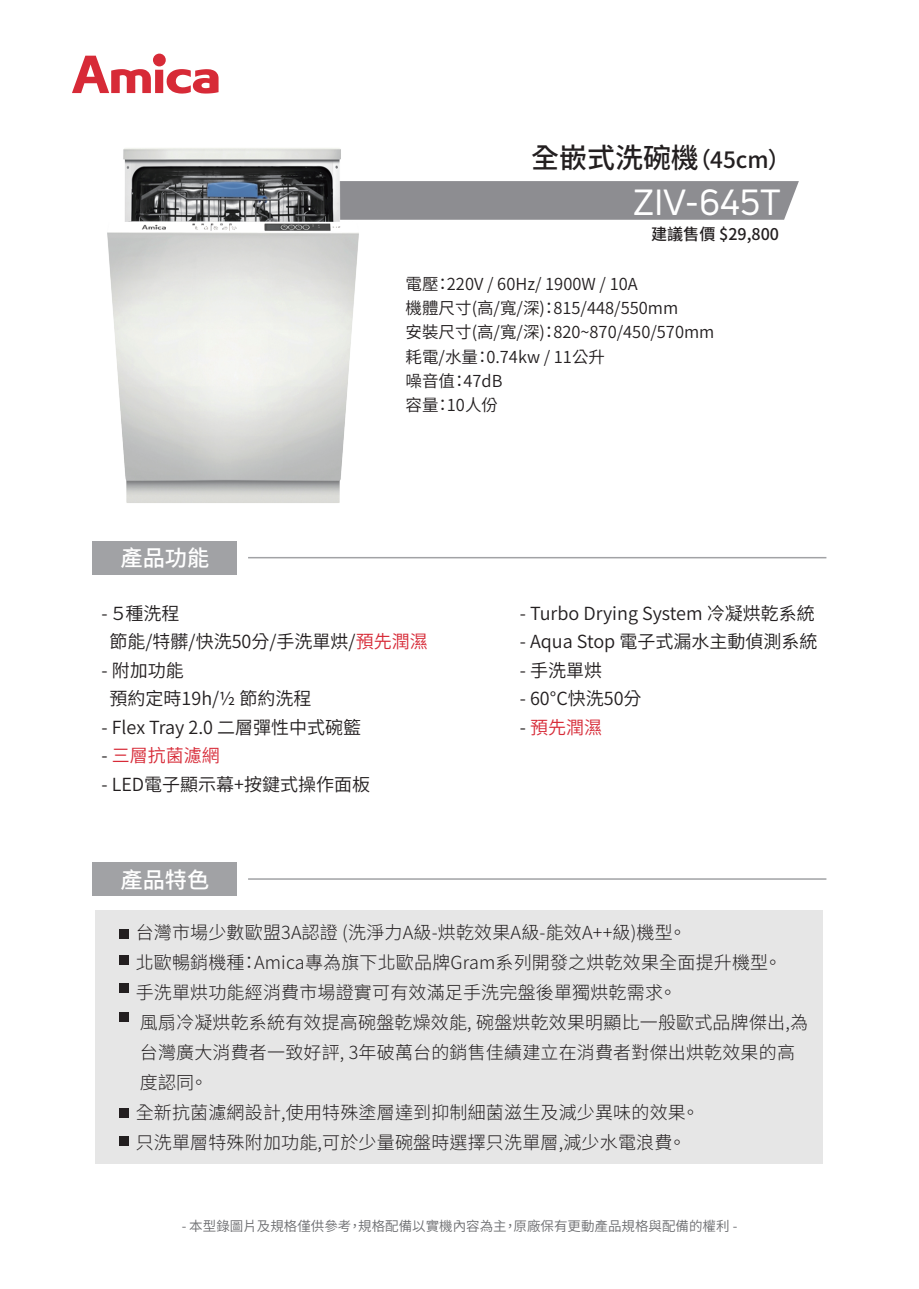
<style>
.page{position:relative;width:919px;height:1289px;background:#fff}
.page>*{position:absolute;margin:0;border:0;box-sizing:border-box;transform-origin:0 0}
.t1{font:35.55px "Uni Neue";color:#fff}
.t2{font:500 27.9px "Noto Sans CJ Ktc";color:#231f20}
.t3{font:500 22.2px "Noto Sans CJ Ktc";color:#fff}
.t4{font:300 18px/30px "Noto Sans CJ Ktc";letter-spacing:.01em;color:#231f20}
.t5{font:600 18px/28.5px "Noto Sans CJ Ktc";color:#231f20}
.t6{font:600 18px "Noto Sans CJ Ktc";color:#d72a37}
.t7{font:600 16.5px/24px "Noto Sans CJ Ktc";color:#231f20}
.t8{font:500 16.05px "Noto Sans CJ Ktc";color:#231f20}
.t9{font:600 13.5px "Noto Sans CJ Ktc";color:#6c6d70}
.s1{font-size:22.5px}
.s2{color:#d72a37}
.s3{color:#231f20}
</style>
<div class="page">
<div style="left:372px;top:181px;width:426px;height:39px;background:#8d8d91"></div>
<div style="left:96px;top:910px;width:727px;height:254px;background:#e6e6e6"></div>
<div style="left:92px;top:540px;width:145px;height:34px;background:#a1a2a5"></div>
<hr style="left:248px;top:557px;width:578px;height:1px;background:#a1a2a5">
<div style="left:92px;top:862px;width:145px;height:34px;background:#a1a2a5"></div>
<hr style="left:248px;top:878px;width:578px;height:1px;background:#a1a2a5">
<div style="left:119px;top:928px;width:10px;height:10px;background:#231f20"></div>
<div style="left:119px;top:954px;width:10px;height:10px;background:#231f20"></div>
<div style="left:119px;top:983px;width:10px;height:10px;background:#231f20"></div>
<div style="left:119px;top:1012px;width:10px;height:10px;background:#231f20"></div>
<div style="left:119px;top:1107px;width:10px;height:10px;background:#231f20"></div>
<div style="left:119px;top:1135px;width:10px;height:10px;background:#231f20"></div>
<svg style="left:153px;top:54px;width:13px;height:12px"></svg>
<svg style="left:72px;top:56px;width:146px;height:38px"></svg>
<img style="left:107px;top:148px;width:265px;height:355px">
<h2 class="t2" style="left:531px;top:142px;width:261px">全嵌式洗碗機<span class="s1">（45cm）</span></h2>
<h1 class="t1" style="left:633px;top:180px;width:149px">ZIV-645T</h1>
<p class="t8" style="left:651px;top:225px;width:130px">建議售價 $29,800</p>
<p class="t3" style="left:120px;top:545px;width:90px">產品功能</p>
<p class="t7" style="left:405px;top:273px;width:310px">電壓：220V / 60Hz/ 1900W / 10A<br>機體尺寸(高/寬/深)：815/448/550mm<br>安裝尺寸(高/寬/深)：820~870/450/570mm耗電/水量：0.74kw / 11公升<br>噪音值：47dB<br>容量：10人份</p>
<p class="t5" style="left:109px;top:599px;width:319px;text-indent:-8px">- ５種洗程<br>節能/特髒/快洗50分/手洗單烘/<span class="s2">預先潤濕</span></p>
<p class="t5" style="left:109px;top:656px;width:203px;text-indent:-8px">- 附加功能<br>預約定時19h/½ 節約洗程</p>
<p class="t5" style="left:101px;top:713px;width:261px">- Flex Tray 2.0 二層彈性中式碗籃</p>
<p class="t6" style="left:101px;top:745px;width:120px"><span class="s3">-</span> 三層抗菌濾網</p>
<p class="t5" style="left:101px;top:770px;width:270px">- LED電子顯示幕+按鍵式操作面板</p>
<p class="t5" style="left:520px;top:599px;width:296px">- Turbo Drying System 冷凝烘乾系統</p>
<p class="t5" style="left:520px;top:627px;width:299px">- Aqua Stop 電子式漏水主動偵測系統</p>
<p class="t5" style="left:520px;top:656px;width:84px">- 手洗單烘</p>
<p class="t5" style="left:520px;top:684px;width:123px">- 60°C快洗50分</p>
<p class="t6" style="left:520px;top:717px;width:84px"><span class="s3">-</span> 預先潤濕</p>
<p class="t3" style="left:120px;top:867px;width:90px">產品特色</p>
<p class="t4" style="left:136px;top:917px;width:674px">台灣市場少數歐盟3A認證 (洗淨力A級-烘乾效果A級-能效A++級)機型。<br>北歐暢銷機種：Amica專為旗下北歐品牌Gram系列開發之烘乾效果全面提升機型。<br>手洗單烘功能經消費市場證實可有效滿足手洗完盤後單獨烘乾需求。<br>風扇冷凝烘乾系統有效提高碗盤乾燥效能, 碗盤烘乾效果明顯比一般歐式品牌傑出,為台灣廣大消費者一致好評, 3年破萬台的銷售佳績建立在消費者對傑出烘乾效果的高度認同。<br>全新抗菌濾網設計,使用特殊塗層達到抑制細菌滋生及減少異味的效果。<br>只洗單層特殊附加功能,可於少量碗盤時選擇只洗單層,減少水電浪費。</p>
<p class="t9" style="left:182px;top:1218px;width:557px">- 本型錄圖片及規格僅供參考，規格配備以實機內容為主，原廠保有更動產品規格與配備的權利 -</p>
</div>
